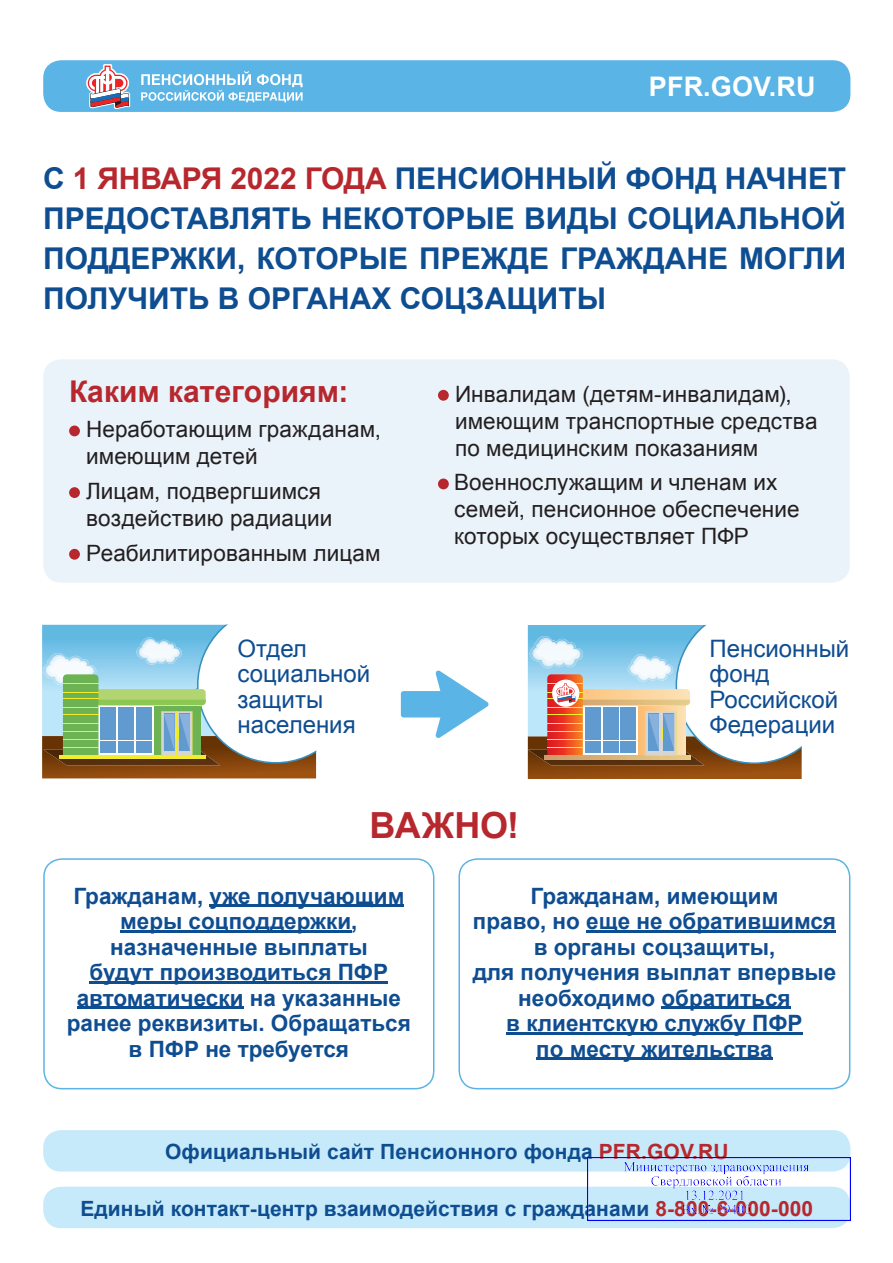
<style>
.page{position:relative;width:893px;height:1263px;background:#fff}
.page>*{position:absolute;margin:0;border:0;box-sizing:border-box;transform-origin:0 0}
.t1{font:700 36px "Arial";letter-spacing:-.005em;color:#b7282e}
.t2{font:700 30px/40px "Arial";color:#0f4d91;text-align:justify}
.t3{font:700 30px "Arial";color:#b7282e}
.t4{font:700 27px "Arial";letter-spacing:.005em;color:#fff}
.t5{font:24px/25.5px "Arial";color:#0f4d91}
.t6{font:700 22.5px/25.5px "Arial";color:#0f4d91;text-align:center}
.t7{font:22.5px/27px "Arial";letter-spacing:.005em;color:#231f20}
.t8{font:700 21px "Arial";letter-spacing:.005em;color:#0f4d91}
.s1{color:#b7282e}
</style>
<div class="page">
<div style="left:43px;top:1130px;width:807px;height:41px;background:#c6eafa;border-radius:18px"></div>
<div style="left:43px;top:1187px;width:807px;height:41px;background:#c6eafa;border-radius:18px"></div>
<div style="left:43px;top:60px;width:807px;height:52px;background:#5ab4e5;border-radius:18px"></div>
<div style="left:43px;top:359px;width:807px;height:224px;background:#eaf3fa;border-radius:18px"></div>
<div style="left:69px;top:425px;width:11px;height:11px;background:#b7282e;border-radius:50%"></div>
<div style="left:69px;top:487px;width:11px;height:11px;background:#b7282e;border-radius:50%"></div>
<div style="left:69px;top:549px;width:11px;height:11px;background:#b7282e;border-radius:50%"></div>
<div style="left:438px;top:390px;width:11px;height:11px;background:#b7282e;border-radius:50%"></div>
<div style="left:438px;top:478px;width:11px;height:11px;background:#b7282e;border-radius:50%"></div>
<svg style="left:141px;top:71px;width:162px;height:31px"></svg>
<svg style="left:86px;top:64px;width:45px;height:45px"></svg>
<svg style="left:42px;top:624px;width:275px;height:155px"></svg>
<hr style="left:98px;top:705px;width:103px;height:1px;background:#f4ed2d">
<hr style="left:63px;top:684px;width:35px;height:1px;background:#f4ed2d">
<hr style="left:63px;top:699px;width:35px;height:1px;background:#f4ed2d">
<hr style="left:63px;top:715px;width:35px;height:1px;background:#f4ed2d">
<hr style="left:63px;top:731px;width:35px;height:1px;background:#f4ed2d">
<hr style="left:63px;top:692px;width:35px;height:1px;background:#f4ed2d">
<hr style="left:63px;top:707px;width:35px;height:1px;background:#f4ed2d">
<hr style="left:63px;top:723px;width:35px;height:1px;background:#f4ed2d">
<hr style="left:63px;top:739px;width:35px;height:1px;background:#f4ed2d">
<hr style="left:63px;top:748px;width:35px;height:1px;background:#f4ed2d">
<svg style="left:528px;top:624px;width:274px;height:155px"></svg>
<svg style="left:458px;top:858px;width:392px;height:231px"></svg>
<hr style="left:586px;top:930px;width:250px;height:2px;background:#0f4d91">
<hr style="left:661px;top:1007px;width:130px;height:2px;background:#0f4d91">
<hr style="left:506px;top:1032px;width:297px;height:2px;background:#0f4d91">
<hr style="left:536px;top:1058px;width:237px;height:2px;background:#0f4d91">
<svg style="left:43px;top:858px;width:391px;height:231px"></svg>
<hr style="left:210px;top:905px;width:194px;height:2px;background:#0f4d91">
<hr style="left:120px;top:930px;width:231px;height:2px;background:#0f4d91">
<hr style="left:90px;top:981px;width:298px;height:2px;background:#0f4d91">
<hr style="left:77px;top:1007px;width:167px;height:2px;background:#0f4d91">
<svg style="left:401px;top:670px;width:87px;height:68px"></svg>
<img style="left:587px;top:1158px;width:263px;height:62px">
<p class="t4" style="left:649px;top:71px;width:168px">PFR.GOV.RU</p>
<h2 class="t2" style="left:43px;top:158px;width:804px">С <span class="s1">1 ЯНВАРЯ 2022 ГОДА</span> ПЕНСИОННЫЙ ФОНД НАЧНЕТ ПРЕДОСТАВЛЯТЬ НЕКОТОРЫЕ ВИДЫ СОЦИАЛЬНОЙ ПОДДЕРЖКИ, КОТОРЫЕ ПРЕЖДЕ ГРАЖДАНЕ МОГЛИ ПОЛУЧИТЬ В ОРГАНАХ СОЦЗАЩИТЫ</h2>
<h2 class="t3" style="left:69px;top:375px;width:281px">Каким категориям:</h2>
<p class="t7" style="left:86px;top:416px;width:296px">Неработающим гражданам, имеющим детей</p>
<p class="t7" style="left:86px;top:478px;width:248px">Лицам, подвергшимся воздействию радиации</p>
<p class="t7" style="left:86px;top:539px;width:296px">Реабилитированным лицам</p>
<p class="t7" style="left:455px;top:380px;width:364px">Инвалидам (детям-инвалидам), имеющим транспортные средства по медицинским показаниям</p>
<p class="t7" style="left:454px;top:469px;width:347px">Военнослужащим и членам их семей, пенсионное обеспечение которых осуществляет ПФР</p>
<p class="t5" style="left:238px;top:636px;width:134px">Отдел социальной защиты населения</p>
<p class="t5" style="left:710px;top:636px;width:141px">Пенсионный фонд<br>Российской<br>Федерации</p>
<h1 class="t1" style="left:369px;top:805px;width:151px">ВАЖНО!</h1>
<p class="t6" style="left:67px;top:883px;width:345px">Гражданам, уже получающим меры соцподдержки, назначенные выплаты<br>будут производиться ПФР автоматически на указанные ранее реквизиты. Обращаться в ПФР не требуется</p>
<p class="t6" style="left:473px;top:883px;width:365px">Гражданам, имеющим<br>право, но еще не обратившимся в органы соцзащиты,<br>для получения выплат впервые необходимо обратиться<br>в клиентскую службу ПФР<br>по месту жительства</p>
<p class="t8" style="left:165px;top:1140px;width:565px">Официальный сайт Пенсионного фонда <span class="s1">PFR.GOV.RU</span></p>
<p class="t8" style="left:80px;top:1196px;width:734px">Единый контакт-центр взаимодействия с гражданами <span class="s1">8-800-6-000-000</span></p>
</div>
